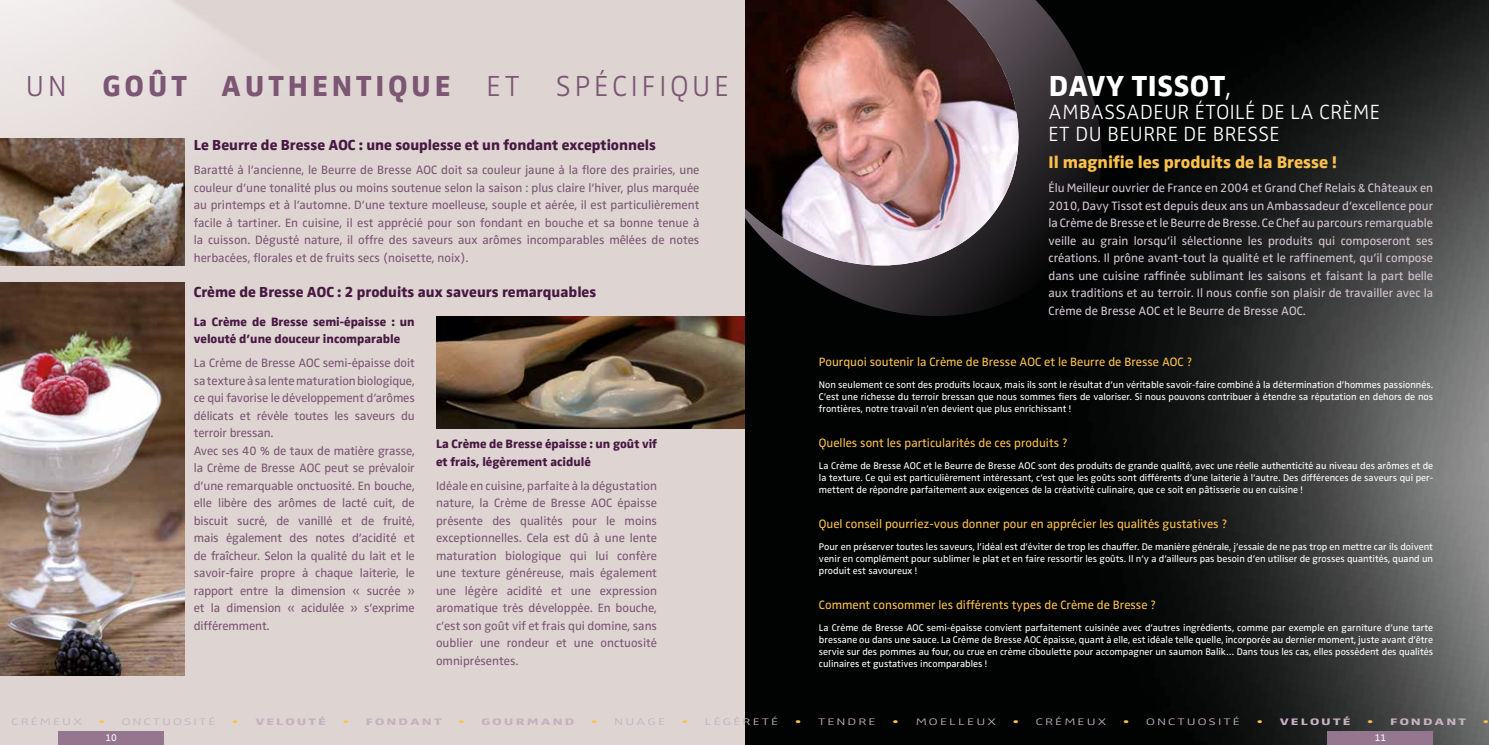
<style>
.page{position:relative;width:1489px;height:745px;background:#fff}
.page>*{position:absolute;margin:0;border:0;box-sizing:border-box;transform-origin:0 0}
.t1{font:800 30px "Zwo OT";letter-spacing:.13em;color:#7c5673}
.t2{font:800 30px "Zwo OT";letter-spacing:.02em;color:#fff}
.t3{font:300 21.25px/22.5px "Zwo OT";letter-spacing:.02em;color:#fff}
.t4{font:800 17.5px "Zwo OT";color:#fcc14c}
.t5{font:800 15px "Zwo OT";color:#481842}
.t6{font:12.5px/17.5px "Zwo OT";letter-spacing:-.01em;color:#7c5673;text-align:justify}
.t7{font:12.5px/17.5px "Zwo OT";color:#d4c6d2;text-align:justify}
.t8{font:12.5px "Zwo OT";color:#fcc14c}
.t9{font:800 12.5px/17.5px "Zwo OT";color:#481842}
.t10{font:10px/12px "Zwo OT";color:#fff;text-align:justify}
.t11{font:300 9.75px "Zwo OT";letter-spacing:.14em;color:#c5b1c0;scale:1.5 1}
.t12{font:800 9.75px "Zwo OT";letter-spacing:.14em;color:#c5b1c0;scale:1.5 1}
.t13{font:300 9.75px "Zwo OT";color:#fcc14c;scale:1.5 1}
.s1{font-weight:300}
.s2{color:#fcc14c}
.s3{font-weight:300;color:#fcc14c}
</style>
<div class="page">
<div style="left:744px;top:0;width:744px;height:744px;background:#010202"></div>
<svg style="left:744px;top:6px;width:325px;height:329px"></svg>
<svg style="left:1027px;top:0;width:14px;height:284px"></svg>
<img style="left:744px;top:0;width:283px;height:284px">
<img style="left:1069px;top:0;width:419px;height:744px">
<div style="left:0;top:0;width:744px;height:744px;background:#ded5d3"></div>
<img style="left:0;top:0;width:218px;height:421px">
<div style="left:1327px;top:731px;width:105px;height:13px;background:#94768e"></div>
<div style="left:58px;top:731px;width:106px;height:13px;background:#94768e"></div>
<img style="left:0;top:139px;width:184px;height:126px">
<img style="left:0;top:282px;width:184px;height:393px">
<img style="left:436px;top:316px;width:308px;height:112px">
<h1 class="t1" style="left:26px;top:69px;width:704px"><span class="s1">UN</span> GOÛT AUTHENTIQUE <span class="s1">ET SPÉCIFIQUE</span></h1>
<h3 class="t5" style="left:194px;top:136px;width:464px">Le Beurre de Bresse AOC : une souplesse et un fondant exceptionnels</h3>
<p class="t6" style="left:194px;top:161px;width:507px">Baratté à l’ancienne, le Beurre de Bresse AOC doit sa couleur jaune à la flore des prairies, une couleur d’une tonalité plus ou moins soutenue selon la saison : plus claire l’hiver, plus marquée au printemps et à l’automne. D’une texture moelleuse, souple et aérée, il est particulièrement facile à tartiner. En cuisine, il est apprécié pour son fondant en bouche et sa bonne tenue à la cuisson. Dégusté nature, il offre des saveurs aux arômes incomparables mêlées de notes herbacées, florales et de fruits secs (noisette, noix).</p>
<h3 class="t5" style="left:194px;top:283px;width:404px">Crème de Bresse AOC : 2 produits aux saveurs remarquables</h3>
<p class="t9" style="left:194px;top:313px;width:222px">La Crème de Bresse semi-épaisse : un velouté d’une douceur incomparable</p>
<p class="t6" style="left:194px;top:354px;width:222px;text-align:left">La Crème de Bresse AOC semi-épaisse doit sa texture à sa lente maturation biologique, ce qui favorise le développement d’arômes délicats et révèle toutes les saveurs du terroir bressan.<br>Avec ses 40 % de taux de matière grasse, la Crème de Bresse AOC peut se prévaloir d’une remarquable onctuosité. En bouche, elle libère des arômes de lacté cuit, de biscuit sucré, de vanillé et de fruité, mais également des notes d’acidité et de fraîcheur. Selon la qualité du lait et le savoir-faire propre à chaque laiterie, le rapport entre la dimension « sucrée » et la dimension « acidulée » s’exprime différemment.</p>
<p class="t9" style="left:436px;top:435px;width:222px">La Crème de Bresse épaisse : un goût vif et frais, légèrement acidulé</p>
<p class="t6" style="left:436px;top:477px;width:222px">Idéale en cuisine, parfaite à la dégustation nature, la Crème de Bresse AOC épaisse présente des qualités pour le moins exceptionnelles. Cela est dû à une lente maturation biologique qui lui confère une texture généreuse, mais également une légère acidité et une expression aromatique très développée. En bouche, c’est son goût vif et frais qui domine, sans oublier une rondeur et une onctuosité omniprésentes.</p>
<h1 class="t2" style="left:1048px;top:69px;width:184px">DAVY TISSOT<span class="s1">,</span></h1>
<h2 class="t3" style="left:1048px;top:101px;width:333px">AMBASSADEUR ÉTOILÉ DE LA CRÈME<br>ET DU BEURRE DE BRESSE</h2>
<h3 class="t4" style="left:1048px;top:152px;width:290px">Il magnifie les produits de la Bresse !</h3>
<p class="t7" style="left:1048px;top:179px;width:386px">Élu Meilleur ouvrier de France en 2004 et Grand Chef Relais &amp; Châteaux en 2010, Davy Tissot est depuis deux ans un Ambassadeur d’excellence pour la Crème de Bresse et le Beurre de Bresse. Ce Chef au parcours remarquable veille au grain lorsqu’il sélectionne les produits qui composeront ses créations. Il prône avant-tout la qualité et le raffinement, qu’il compose dans une cuisine raffinée sublimant les saisons et faisant la part belle aux traditions et au terroir. Il nous confie son plaisir de travailler avec la Crème de Bresse AOC et le Beurre de Bresse AOC.</p>
<p class="t8" style="left:819px;top:354px;width:375px">Pourquoi soutenir la Crème de Bresse AOC et le Beurre de Bresse AOC ?</p>
<p class="t10" style="left:819px;top:378px;width:615px">Non seulement ce sont des produits locaux, mais ils sont le résultat d’un véritable savoir-faire combiné à la détermination d’hommes passionnés.<br>C’est une richesse du terroir bressan que nous sommes fiers de valoriser. Si nous pouvons contribuer à étendre sa réputation en dehors de nos frontières, notre travail n’en devient que plus enrichissant !</p>
<p class="t8" style="left:819px;top:435px;width:250px">Quelles sont les particularités de ces produits ?</p>
<p class="t10" style="left:819px;top:459px;width:615px">La Crème de Bresse AOC et le Beurre de Bresse AOC sont des produits de grande qualité, avec une réelle authenticité au niveau des arômes et de la texture. Ce qui est particulièrement intéressant, c’est que les goûts sont différents d’une laiterie à l’autre. Des différences de saveurs qui per&shy;mettent de répondre parfaitement aux exigences de la créativité culinaire, que ce soit en pâtisserie ou en cuisine !</p>
<p class="t8" style="left:819px;top:516px;width:410px">Quel conseil pourriez-vous donner pour en apprécier les qualités gustatives ?</p>
<p class="t10" style="left:819px;top:540px;width:615px">Pour en préserver toutes les saveurs, l’idéal est d’éviter de trop les chauffer. De manière générale, j’essaie de ne pas trop en mettre car ils doivent venir en complément pour sublimer le plat et en faire ressortir les goûts. Il n’y a d’ailleurs pas besoin d’en utiliser de grosses quantités, quand un produit est savoureux !</p>
<p class="t8" style="left:819px;top:597px;width:338px">Comment consommer les différents types de Crème de Bresse ?</p>
<p class="t10" style="left:819px;top:621px;width:615px">La Crème de Bresse AOC semi-épaisse convient parfaitement cuisinée avec d’autres ingrédients, comme par exemple en garniture d’une tarte bressane ou dans une sauce. La Crème de Bresse AOC épaisse, quant à elle, est idéale telle quelle, incorporée au dernier moment, juste avant d’être servie sur des pommes au four, ou crue en crème ciboulette pour accompagner un saumon Balik… Dans tous les cas, elles possèdent des qualités culinaires et gustatives incomparables !</p>
<p class="t11" style="left:12px;top:715px;width:48px">CRÉMEUX</p>
<p class="t11" style="left:99px;top:715px;width:79px"><span class="s2">•</span> ONCTUOSITÉ</p>
<p class="t12" style="left:232px;top:715px;width:64px"><span class="s3">•</span> VELOUTÉ</p>
<p class="t12" style="left:343px;top:715px;width:67px"><span class="s3">•</span> FONDANT</p>
<p class="t12" style="left:458px;top:715px;width:79px"><span class="s3">•</span> GOURMAND</p>
<p class="t11" style="left:591px;top:715px;width:51px"><span class="s2">•</span> NUAGE</p>
<p class="t11" style="left:682px;top:715px;width:66px"><span class="s2">•</span> LÉGÈRETÉ</p>
<p class="t11" style="left:795px;top:715px;width:55px"><span class="s2">•</span> TENDRE</p>
<p class="t11" style="left:892px;top:715px;width:70px"><span class="s2">•</span> MOELLEUX</p>
<p class="t11" style="left:1012px;top:715px;width:64px"><span class="s2">•</span> CRÉMEUX</p>
<p class="t11" style="left:1122px;top:715px;width:79px"><span class="s2">•</span> ONCTUOSITÉ</p>
<p class="t12" style="left:1256px;top:715px;width:64px"><span class="s3">•</span> VELOUTÉ</p>
<p class="t12" style="left:1367px;top:715px;width:67px"><span class="s3">•</span> FONDANT</p>
<p class="t13" style="left:1482px;top:715px;width:6px">•</p>
<p class="t10" style="left:105px;top:731px;width:13px">10</p>
<p class="t10" style="left:1374px;top:731px;width:13px">11</p>
</div>
